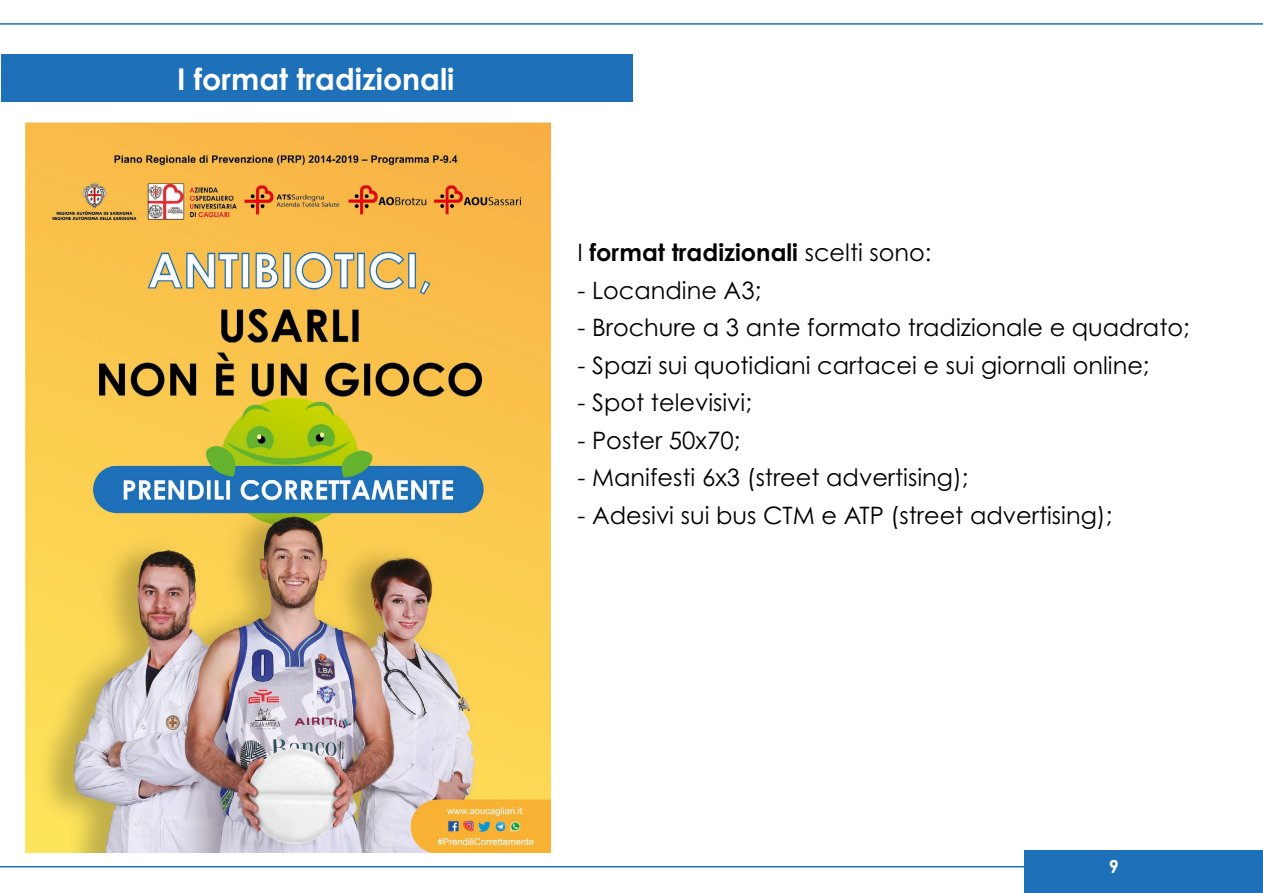
<style>
.page{position:relative;width:1263px;height:893px;background:#fff}
.page>*{position:absolute;margin:0;border:0;box-sizing:border-box;transform-origin:0 0}
.t1{font:700 30px "Century Gothic Pro";color:#fff}
.t2{font:24px "Century Gothic Pro";color:#000}
.t3{font:700 24px "Century Gothic Pro";color:#000}
.t4{font:700 18px "Century Gothic Pro";color:#fff}
.s1{font-weight:400}
</style>
<div class="page">
<hr style="left:0;top:23px;width:1263px;height:2px;background:#1e70b8">
<div style="left:1025px;top:850px;width:238px;height:43px;background:#1e70b8"></div>
<hr style="left:0;top:866px;width:1055px;height:1px;background:#1e70b8">
<div style="left:1px;top:54px;width:631px;height:47px;background:#1e70b8"></div>
<img style="left:26px;top:123px;width:524px;height:729px">
<p class="t1" style="left:177px;top:61px;width:279px">I format tradizionali</p>
<p class="t3" style="left:577px;top:237px;width:356px"><span class="s1">I</span> format tradizionali <span class="s1">scelti sono:</span></p>
<p class="t2" style="left:577px;top:275px;width:185px">- Locandine A3;</p>
<p class="t2" style="left:577px;top:313px;width:614px">- Brochure a 3 ante formato tradizionale e quadrato;</p>
<p class="t2" style="left:577px;top:350px;width:574px">- Spazi sui quotidiani cartacei e sui giornali online;</p>
<p class="t2" style="left:577px;top:388px;width:176px">- Spot televisivi;</p>
<p class="t2" style="left:577px;top:425px;width:164px">- Poster 50x70;</p>
<p class="t2" style="left:577px;top:463px;width:393px">- Manifesti 6x3 (street advertising);</p>
<p class="t2" style="left:577px;top:500px;width:536px">- Adesivi sui bus CTM e ATP (street advertising);</p>
<p class="t4" style="left:1109px;top:855px;width:12px">9</p>
</div>
